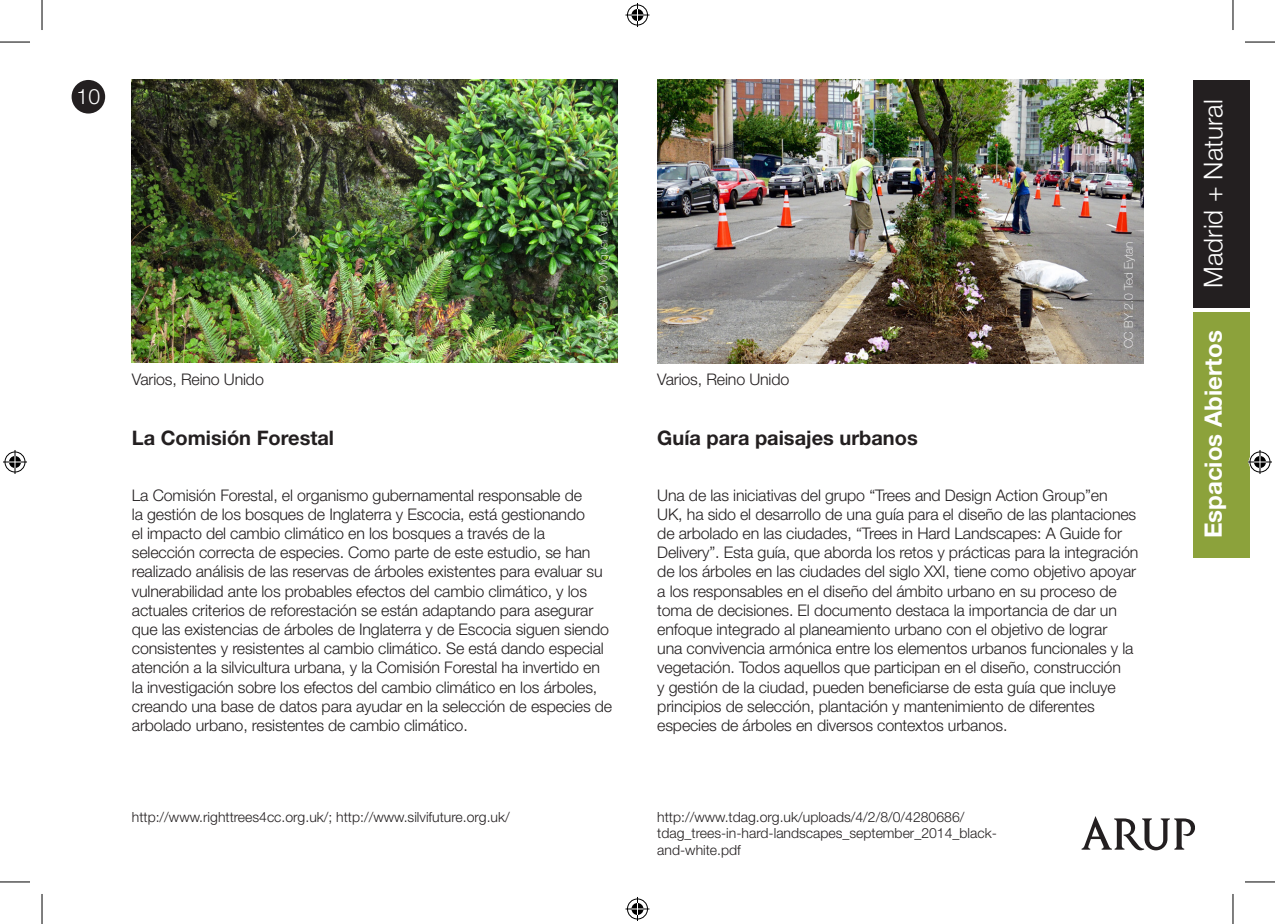
<style>
.page{position:relative;width:1275px;height:924px;background:#fff}
.page>*{position:absolute;margin:0;border:0;box-sizing:border-box;transform-origin:0 0}
.t1{font:300 26px "Helvetica Neue LT Std";color:#fff}
.t2{font:700 24px "Helvetica Neue LT Std";color:#fff}
.Paragraph_Style_2{font:300 21.2px "Helvetica Neue LT Std";color:#fff}
.Paragraph_Style_1{font:700 20px "Helvetica Neue LT Std";color:#231f20}
.Paragraph_Style_1-2{font:300 16px/19.2px "Helvetica Neue LT Std";letter-spacing:-.01em;color:#231f20}
.Paragraph_Style_1-3{font:300 14px/16.8px "Helvetica Neue LT Std";color:#231f20}
.t3{font:100 12px "Helvetica Neue LT Std";color:#fff}
</style>
<div class="page">
<div style="left:72px;top:80px;width:33px;height:33px;background:#231f20;border-radius:50%"></div>
<img style="left:132px;top:80px;width:485px;height:282px">
<img style="left:657px;top:80px;width:486px;height:283px">
<svg style="left:1081px;top:816px;width:114px;height:34px"></svg>
<div style="left:1193px;top:80px;width:57px;height:227px;background:#231f20"></div>
<div style="left:1193px;top:311px;width:57px;height:246px;background:#8ca23b"></div>
<hr style="left:0;top:42px;width:30px;height:1px;background:#000">
<hr style="left:1245px;top:42px;width:30px;height:1px;background:#000">
<hr style="left:0;top:881px;width:30px;height:1px;background:#000">
<hr style="left:1245px;top:881px;width:30px;height:1px;background:#000">
<hr style="left:42px;top:0;width:1px;height:30px;background:#000">
<hr style="left:42px;top:893px;width:1px;height:30px;background:#000">
<hr style="left:1232px;top:0;width:1px;height:30px;background:#000">
<hr style="left:1232px;top:893px;width:1px;height:30px;background:#000">
<svg style="left:625px;top:3px;width:24px;height:24px"></svg>
<svg style="left:625px;top:897px;width:24px;height:23px"></svg>
<svg style="left:3px;top:450px;width:24px;height:24px"></svg>
<svg style="left:1248px;top:450px;width:24px;height:24px"></svg>
<p class="Paragraph_Style_2" style="left:77px;top:84px;width:25px">10</p>
<p class="t3" style="left:596px;top:348px;width:139px;rotate:-90deg">CC BY-SA 2.0 Miguel Vieira</p>
<p class="Paragraph_Style_1-2" style="left:132px;top:369px;width:133px">Varios, Reino Unido</p>
<p class="Paragraph_Style_1-2" style="left:657px;top:369px;width:133px">Varios, Reino Unido</p>
<p class="t3" style="left:1121px;top:348px;width:108px;rotate:-90deg">CC BY 2.0 Ted Eytan</p>
<p class="Paragraph_Style_1" style="left:132px;top:425px;width:204px">La Comisión Forestal</p>
<p class="Paragraph_Style_1-2" style="left:132px;top:484px;width:482px">La Comisión Forestal, el organismo gubernamental responsable de<br>la gestión de los bosques de Inglaterra y Escocia, está gestionando<br>el impacto del cambio climático en los bosques a través de la<br>selección correcta de especies. Como parte de este estudio, se han realizado análisis de las reservas de árboles existentes para evaluar su vulnerabilidad ante los probables efectos del cambio climático, y los actuales criterios de reforestación se están adaptando para asegurar que las existencias de árboles de Inglaterra y de Escocia siguen siendo consistentes y resistentes al cambio climático. Se está dando especial atención a la silvicultura urbana, y la Comisión Forestal ha invertido en la investigación sobre los efectos del cambio climático en los árboles, creando una base de datos para ayudar en la selección de especies de arbolado urbano, resistentes de cambio climático.</p>
<p class="Paragraph_Style_1" style="left:657px;top:425px;width:262px">Guía para paisajes urbanos</p>
<p class="Paragraph_Style_1-2" style="left:657px;top:484px;width:482px">Una de las iniciativas del grupo “Trees and Design Action Group”en<br>UK, ha sido el desarrollo de una guía para el diseño de las plantaciones de arbolado en las ciudades, “Trees in Hard Landscapes: A Guide for Delivery”. Esta guía, que aborda los retos y prácticas para la integración de los árboles en las ciudades del siglo XXI, tiene como objetivo apoyar a los responsables en el diseño del ámbito urbano en su proceso de toma de decisiones. El documento destaca la importancia de dar un enfoque integrado al planeamiento urbano con el objetivo de lograr<br>una convivencia armónica entre los elementos urbanos funcionales y la vegetación. Todos aquellos que participan en el diseño, construcción<br>y gestión de la ciudad, pueden beneficiarse de esta guía que incluye principios de selección, plantación y mantenimiento de diferentes especies de árboles en diversos contextos urbanos.</p>
<p class="Paragraph_Style_1-3" style="left:132px;top:807px;width:379px">http://www.righttrees4cc.org.uk/; http://www.silvifuture.org.uk/</p>
<p class="Paragraph_Style_1-3" style="left:657px;top:807px;width:341px">http://www.tdag.org.uk/uploads/4/2/8/0/4280686/ tdag_trees-in-hard-landscapes_september_2014_black&shy;and-white.pdf</p>
<h1 class="t1" style="left:1197px;top:240px;width:145px;rotate:-90deg">Madrid Alive!</h1>
<h1 class="t1" style="left:1197px;top:287px;width:190px;rotate:-90deg">Madrid + Natural</h1>
<h2 class="t2" style="left:1198px;top:538px;width:209px;rotate:-90deg">Espacios Abiertos</h2>
</div>
